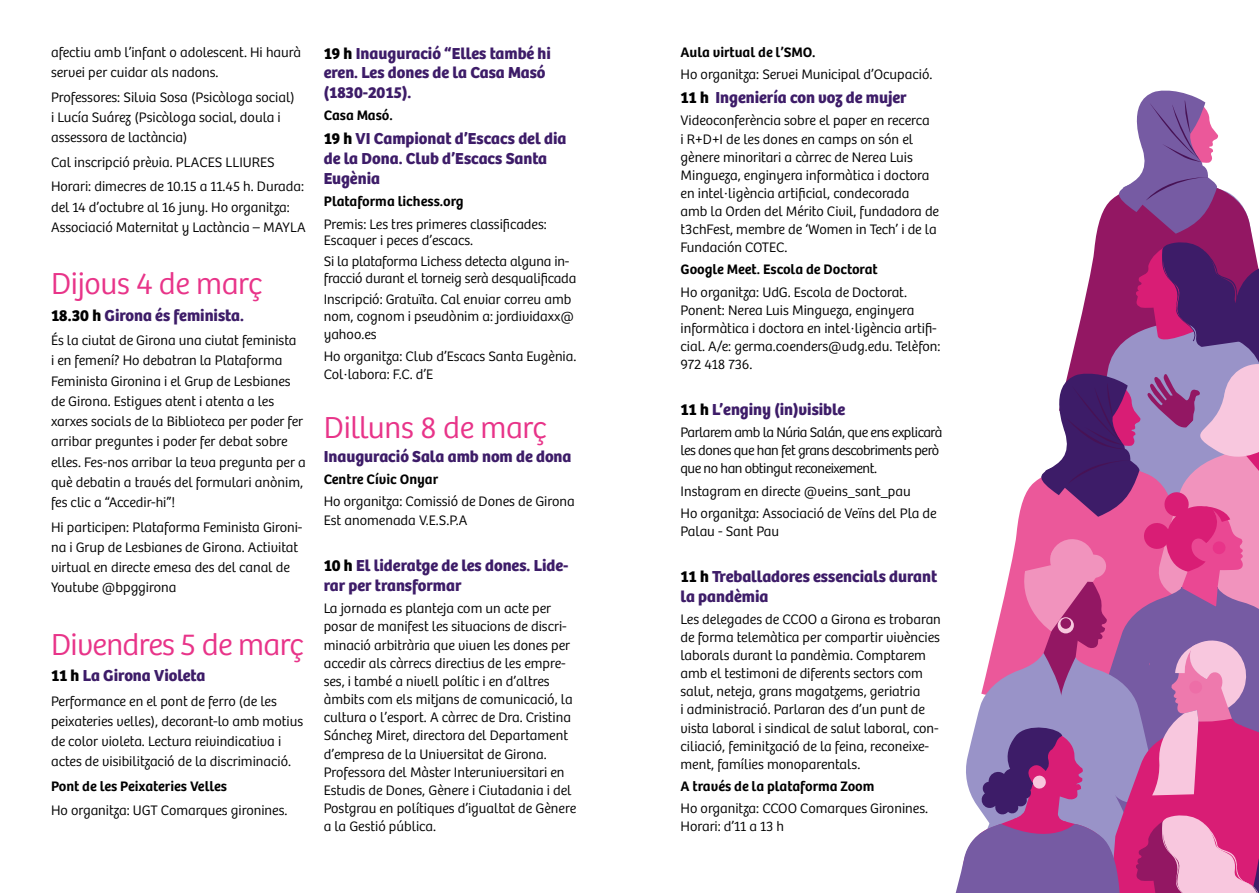
<style>
.page{position:relative;width:1259px;height:893px;background:#fff}
.page>*{position:absolute;margin:0;border:0;box-sizing:border-box;transform-origin:0 0}
.t1{font:300 31.5px "Bree";letter-spacing:-.02em;color:#e83489}
.t2{font:700 16.5px/19.6px "Bree";color:#3d1c68}
.t3{font:300 14.25px/18px "Bree";color:#000}
.t4{font:600 14.25px "Bree";color:#000}
.t5{font:300 14.25px/18px "Bree";letter-spacing:-.03em;color:#000}
.s1{color:#000}
</style>
<div class="page">
<svg style="left:955px;top:90px;width:304px;height:803px"></svg>
<p class="t3" style="left:51px;top:42px;width:251px;line-height:20.2px">afectiu amb l’infant o adolescent. Hi haurà servei per cuidar als nadons.</p>
<p class="t3" style="left:51px;top:87px;width:245px;line-height:20.2px">Professores: Silvia Sosa (Psicòloga social) i Lucía Suárez (Psicòloga social, doula i assessora de lactància)</p>
<p class="t3" style="left:51px;top:150px;width:254px;line-height:24.5px">Cal inscripció prèvia. PLACES LLIURES<br>Horari: dimecres de 10.15 a 11.45 h. Durada:</p>
<p class="t3" style="left:51px;top:197px;width:256px;line-height:20.2px">del 14 d’octubre al 16 juny. Ho organitza:<br>Associació Maternitat y Lactància – MAYLA</p>
<h1 class="t1" style="left:51px;top:266px;width:213px">Dijous 4 de març</h1>
<p class="t2" style="left:51px;top:305px;width:194px"><span class="s1">18.30 h</span> Girona és feminista.</p>
<p class="t3" style="left:51px;top:330px;width:256px;line-height:20.2px">És la ciutat de Girona una ciutat feminista<br>i en femení? Ho debatran la Plataforma Feminista Gironina i el Grup de Lesbianes de Girona. Estigues atent i atenta a les xarxes socials de la Biblioteca per poder fer arribar preguntes i poder fer debat sobre elles. Fes-nos arribar la teva pregunta per a què debatin a través del formulari anònim, fes clic a “Accedir-hi”!</p>
<p class="t3" style="left:51px;top:517px;width:253px;line-height:20.2px">Hi participen: Plataforma Feminista Gironi&shy;na i Grup de Lesbianes de Girona. Activitat virtual en directe emesa des del canal de Youtube @bpggirona</p>
<h1 class="t1" style="left:51px;top:627px;width:254px">Divendres 5 de març</h1>
<p class="t2" style="left:51px;top:666px;width:156px"><span class="s1">11 h</span> La Girona Violeta</p>
<p class="t3" style="left:51px;top:691px;width:254px;line-height:20.2px">Performance en el pont de ferro (de les peixateries velles), decorant-lo amb motius de color violeta. Lectura reivindicativa i actes de visibilització de la discriminació.</p>
<p class="t4" style="left:51px;top:778px;width:178px">Pont de les Peixateries Velles</p>
<p class="t3" style="left:51px;top:802px;width:238px">Ho organitza: UGT Comarques gironines.</p>
<p class="t2" style="left:324px;top:43px;width:229px"><span class="s1">19 h</span> Inauguració “Elles també hi eren. Les dones de la Casa Masó (1830-2015).</p>
<p class="t4" style="left:324px;top:107px;width:71px">Casa Masó.</p>
<p class="t2" style="left:324px;top:129px;width:244px"><span class="s1">19 h</span> VI Campionat d’Escacs del dia de la Dona. Club d’Escacs Santa<br>Eugènia</p>
<p class="t4" style="left:324px;top:193px;width:141px">Plataforma lichess.org</p>
<p class="t3" style="left:324px;top:216px;width:224px;line-height:16.6px">Premis: Les tres primeres classificades:<br>Escaquer i peces d’escacs.</p>
<p class="t3" style="left:324px;top:253px;width:254px;line-height:16.6px">Si la plataforma Lichess detecta alguna in&shy;fracció durant el torneig serà desqualificada</p>
<p class="t3" style="left:324px;top:291px;width:252px;line-height:16.6px">Inscripció: Gratuïta. Cal enviar correu amb nom, cognom i pseudònim a: jordividaxx@</p>
<p class="t3" style="left:324px;top:323px;width:254px;line-height:22.5px">yahoo.es<br>Ho organitza: Club d’Escacs Santa Eugènia.</p>
<p class="t3" style="left:324px;top:366px;width:111px">Col·labora: F.C. d’E</p>
<h1 class="t1" style="left:324px;top:409px;width:224px">Dilluns 8 de març</h1>
<p class="t2" style="left:324px;top:446px;width:249px">Inauguració Sala amb nom de dona</p>
<p class="t4" style="left:324px;top:471px;width:116px">Centre Cívic Onyar</p>
<p class="t3" style="left:324px;top:493px;width:253px">Ho organitza: Comissió de Dones de Girona<br>Est anomenada V.E.S.P.A</p>
<p class="t2" style="left:324px;top:556px;width:246px"><span class="s1">10 h</span> El lideratge de les dones. Lide&shy;rar per transformar</p>
<p class="t3" style="left:324px;top:600px;width:254px">La jornada es planteja com un acte per posar de manifest les situacions de discri&shy;minació arbitrària que viuen les dones per accedir als càrrecs directius de les empre&shy;ses, i també a nivell polític i en d’altres àmbits com els mitjans de comunicació, la cultura o l’esport. A càrrec de Dra. Cristina Sánchez Miret, directora del Departament d’empresa de la Universitat de Girona.<br>Professora del Màster Interuniversitari en Estudis de Dones, Gènere i Ciutadania i del Postgrau en polítiques d’igualtat de Gènere a la Gestió pública.</p>
<p class="t4" style="left:680px;top:44px;width:136px">Aula virtual de l’SMO.</p>
<p class="t3" style="left:680px;top:66px;width:253px">Ho organitza: Servei Municipal d’Ocupació.</p>
<p class="t2" style="left:680px;top:88px;width:228px"><span class="s1">11 h</span> Ingeniería con voz de mujer</p>
<p class="t3" style="left:680px;top:112px;width:260px">Videoconferència sobre el paper en recerca<br>i R+D+I de les dones en camps on són el gènere minoritari a càrrec de Nerea Luis Mingueza, enginyera informàtica i doctora en intel·ligència artificial, condecorada amb la Orden del Mérito Civil, fundadora de t3chFest, membre de ‘Women in Tech’ i de la Fundación COTEC.</p>
<p class="t4" style="left:680px;top:261px;width:199px">Google Meet. Escola de Doctorat</p>
<p class="t3" style="left:680px;top:283px;width:261px">Ho organitza: UdG. Escola de Doctorat.<br>Ponent: Nerea Luis Mingueza, enginyera informàtica i doctora en intel·ligència artifi&shy;cial. A/e: germa.coenders@udg.edu. Telèfon:<br>972 418 736.</p>
<p class="t2" style="left:680px;top:400px;width:166px"><span class="s1">11 h</span> L’enginy (in)visible</p>
<p class="t5" style="left:680px;top:424px;width:263px">Parlarem amb la Núria Salán, que ens explicarà les dones que han fet grans descobriments però que no han obtingut reconeixement.</p>
<p class="t3" style="left:680px;top:480px;width:258px;line-height:22.4px">Instagram en directe @veins_sant_pau<br>Ho organitza: Associació de Veïns del Pla de</p>
<p class="t3" style="left:680px;top:523px;width:100px">Palau - Sant Pau</p>
<p class="t2" style="left:680px;top:567px;width:258px"><span class="s1">11 h</span> Treballadores essencials durant la pandèmia</p>
<p class="t3" style="left:680px;top:611px;width:262px">Les delegades de CCOO a Girona es trobaran de forma telemàtica per compartir vivències laborals durant la pandèmia. Comptarem amb el testimoni de diferents sectors com salut, neteja, grans magatzems, geriatria<br>i administració. Parlaran des d’un punt de vista laboral i sindical de salut laboral, con&shy;ciliació, feminització de la feina, reconeixe&shy;ment, famílies monoparentals.</p>
<p class="t4" style="left:680px;top:778px;width:195px">A través de la plataforma Zoom</p>
<p class="t3" style="left:680px;top:800px;width:249px">Ho organitza: CCOO Comarques Gironines.<br>Horari: d’11 a 13 h</p>
</div>
